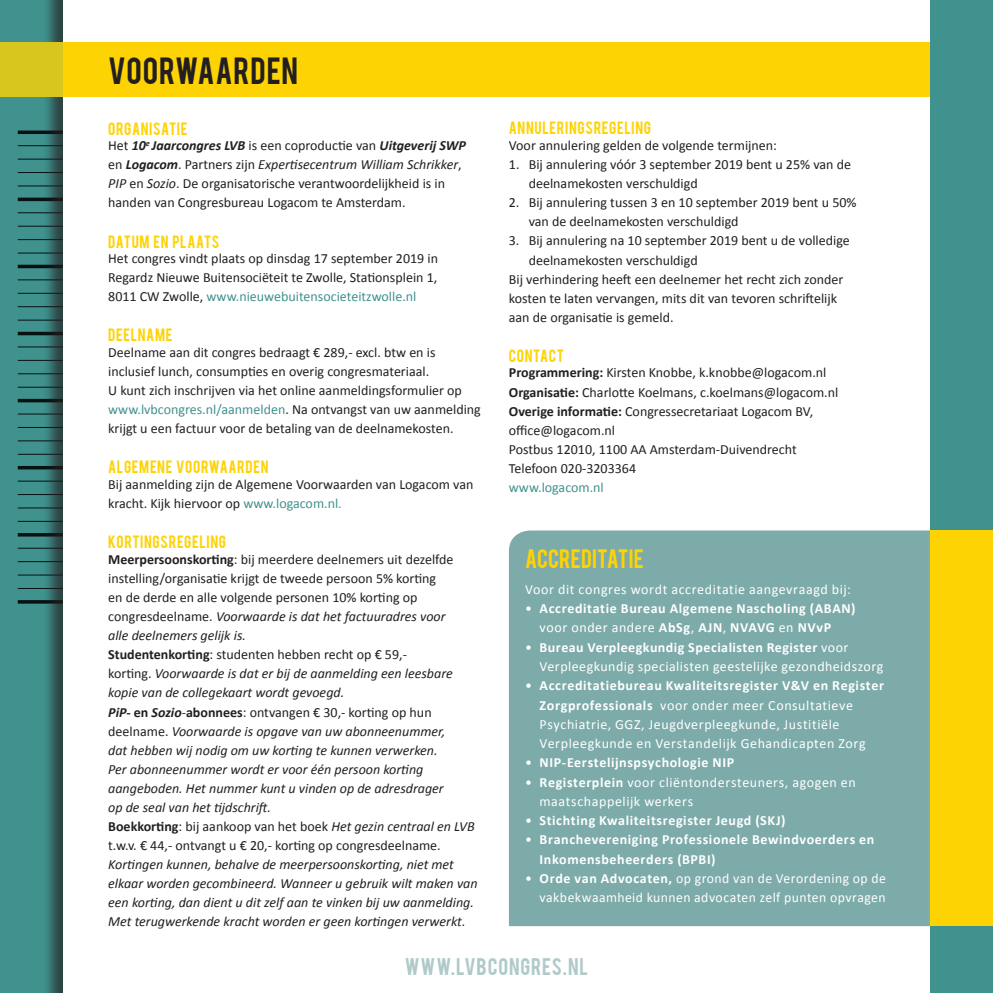
<style>
.page{position:relative;width:993px;height:993px;background:#fff}
.page>*{position:absolute;margin:0;border:0;box-sizing:border-box;transform-origin:0 0}
.t1{font:29.75px "Bebas";letter-spacing:.03em;color:#231f20}
.t2{font:21px "Bebas";letter-spacing:.01em;color:#fed304}
.t3{font:18.9px "Bebas";letter-spacing:.045em;color:#b0cac9}
.t4{font:14px/19.1px "Calibri";color:#231f20}
.t5{font:italic 14px/19.1px "Calibri";color:#231f20}
.t6{font:14px/19.2px "Calibri";letter-spacing:.04em;color:#fff}
.t7{font:700 14px/19.2px "Calibri";letter-spacing:.045em;color:#fff}
.t8{font:14px "Bebas";letter-spacing:.05em;color:#fed304}
.t9{font:14px "Calibri";color:#40928e}
.s1{font-weight:700;font-style:italic}
.s2{font-style:italic}
.s3{color:#40928e}
.s4{font-weight:700;font-style:normal}
.s5{font-style:normal}
.s6{font-weight:700}
.s7{font-weight:400}
</style>
<div class="page">
<div style="left:0;top:0;width:63px;height:992px;background:#40928e"></div>
<div style="left:929px;top:0;width:63px;height:992px;background:#40928e"></div>
<div style="left:929px;top:530px;width:63px;height:395px;background:#fed304"></div>
<svg style="left:18px;top:130px;width:24px;height:4px"></svg>
<svg style="left:18px;top:264px;width:24px;height:4px"></svg>
<hr style="left:18px;top:399px;width:911px;height:3px;background:#231f20">
<svg style="left:18px;top:197px;width:24px;height:4px"></svg>
<hr style="left:18px;top:332px;width:911px;height:3px;background:#231f20">
<hr style="left:18px;top:466px;width:911px;height:3px;background:#231f20">
<hr style="left:18px;top:533px;width:911px;height:3px;background:#231f20">
<hr style="left:18px;top:600px;width:911px;height:3px;background:#231f20">
<hr style="left:18px;top:185px;width:911px;height:1px;background:#231f20">
<hr style="left:18px;top:319px;width:911px;height:1px;background:#231f20">
<hr style="left:18px;top:453px;width:911px;height:1px;background:#231f20">
<hr style="left:18px;top:252px;width:911px;height:1px;background:#231f20">
<hr style="left:18px;top:386px;width:911px;height:1px;background:#231f20">
<hr style="left:18px;top:520px;width:911px;height:1px;background:#231f20">
<hr style="left:18px;top:588px;width:911px;height:1px;background:#231f20">
<hr style="left:18px;top:172px;width:911px;height:1px;background:#231f20">
<hr style="left:18px;top:306px;width:911px;height:1px;background:#231f20">
<hr style="left:18px;top:440px;width:911px;height:1px;background:#231f20">
<hr style="left:18px;top:239px;width:911px;height:1px;background:#231f20">
<hr style="left:18px;top:373px;width:911px;height:1px;background:#231f20">
<hr style="left:18px;top:507px;width:911px;height:1px;background:#231f20">
<hr style="left:18px;top:574px;width:911px;height:1px;background:#231f20">
<hr style="left:18px;top:159px;width:911px;height:1px;background:#231f20">
<hr style="left:18px;top:293px;width:911px;height:1px;background:#231f20">
<hr style="left:18px;top:427px;width:911px;height:1px;background:#231f20">
<hr style="left:18px;top:226px;width:911px;height:1px;background:#231f20">
<hr style="left:18px;top:360px;width:911px;height:1px;background:#231f20">
<hr style="left:18px;top:494px;width:911px;height:1px;background:#231f20">
<hr style="left:18px;top:561px;width:911px;height:1px;background:#231f20">
<hr style="left:18px;top:145px;width:911px;height:1px;background:#231f20">
<hr style="left:18px;top:279px;width:911px;height:1px;background:#231f20">
<hr style="left:18px;top:413px;width:911px;height:1px;background:#231f20">
<hr style="left:18px;top:212px;width:911px;height:1px;background:#231f20">
<hr style="left:18px;top:346px;width:911px;height:1px;background:#231f20">
<hr style="left:18px;top:480px;width:911px;height:1px;background:#231f20">
<hr style="left:18px;top:547px;width:911px;height:1px;background:#231f20">
<div style="left:42px;top:0;width:888px;height:992px;background:#231f20;opacity:.7"></div>
<div style="left:63px;top:0;width:866px;height:992px;background:#fff"></div>
<div style="left:508px;top:530px;width:421px;height:395px;background:#7caba9"></div>
<div style="left:0;top:42px;width:929px;height:55px;background:#fed304"></div>
<div style="left:0;top:42px;width:63px;height:55px;background:#d8c61f"></div>
<h1 class="t1" style="left:108px;top:49px;width:191px">VOORWAARDEN</h1>
<p class="t8" style="left:108px;top:118px;width:81px">ORGANISATIE</p>
<p class="t4" style="left:108px;top:135px;width:359px">Het <span class="s1">10</span><sup>e</sup> <span class="s1">Jaarcongres LVB</span> is een coproductie van <span class="s1">Uitgeverij SWP </span>en <span class="s1">Logacom</span>. Partners zijn <span class="s2">Expertisecentrum William Schrikker</span>, <span class="s2">PIP</span> en <span class="s2">Sozio</span>. De organisatorische verantwoordelijkheid is in handen van Congresbureau Logacom te Amsterdam.</p>
<p class="t8" style="left:108px;top:231px;width:112px">DATUM EN PLAATS</p>
<p class="t4" style="left:108px;top:248px;width:331px;text-align:justify">Het congres vindt plaats op dinsdag 17 september 2019 in Regardz Nieuwe Buitensociëteit te Zwolle, Stationsplein 1, 8011 CW Zwolle, <span class="s3">www.nieuwebuitensocieteitzwolle.nl</span></p>
<p class="t8" style="left:108px;top:325px;width:66px">DEELNAME</p>
<p class="t4" style="left:108px;top:342px;width:374px">Deelname aan dit congres bedraagt € 289,- excl. btw en is inclusief lunch, consumpties en overig congresmateriaal.<br>U kunt zich inschrijven via het online aanmeldingsformulier op <span class="s3">www.lvbcongres.nl/aanmelden</span>. Na ontvangst van uw aanmelding krijgt u een factuur voor de betaling van de deelnamekosten.</p>
<p class="t8" style="left:108px;top:457px;width:162px">ALGEMENE VOORWAARDEN</p>
<p class="t4" style="left:108px;top:474px;width:366px">Bij aanmelding zijn de Algemene Voorwaarden van Logacom van kracht. Kijk hiervoor op <span class="s3">www.logacom.nl.</span></p>
<p class="t8" style="left:108px;top:531px;width:119px">KORTINGSREGELING</p>
<p class="t5" style="left:108px;top:548px;width:368px"><span class="s4">Meerpersoonskorting</span><span class="s5">: bij meerdere deelnemers uit dezelfde instelling/organisatie krijgt de tweede persoon 5% korting<br>en de derde en alle volgende personen 10% korting op congresdeelname.</span> Voorwaarde is dat het factuuradres voor<br>alle deelnemers gelijk is.<br><span class="s4">Studentenkorting</span><span class="s5">: studenten hebben recht op € 59,-<br>korting.</span> Voorwaarde is dat er bij de aanmelding een leesbare kopie van de collegekaart wordt gevoegd.<br><span class="s6">PiP-</span> <span class="s4">en</span> <span class="s6">Sozio</span>-<span class="s4">abonnees</span><span class="s5">: ontvangen € 30,- korting op hun deelname.</span> Voorwaarde is opgave van uw abonneenummer,<br>dat hebben wij nodig om uw korting te kunnen verwerken.<br>Per abonneenummer wordt er voor één persoon korting aangeboden. Het nummer kunt u vinden op de adresdrager<br>op de seal van het tijdschrift.<br><span class="s4">Boekkorting</span><span class="s5">: bij aankoop van het boek</span> Het gezin centraal en LVB <span class="s5">t.w.v. € 44,- ontvangt u € 20,- korting op congresdeelname.</span></p>
<p class="t5" style="left:108px;top:854px;width:371px">Kortingen kunnen, behalve de meerpersoonskorting, niet met elkaar worden gecombineerd. Wanneer u gebruik wilt maken van een korting, dan dient u dit zelf aan te vinken bij uw aanmelding.<br>Met terugwerkende kracht worden er geen kortingen verwerkt.</p>
<p class="t8" style="left:508px;top:118px;width:144px">ANNULERINGSREGELING</p>
<p class="t4" style="left:508px;top:135px;width:269px">Voor annulering gelden de volgende termijnen:</p>
<p class="t4" style="left:528px;top:154px;width:324px;text-indent:-20px">1. Bij annulering vóór 3 september 2019 bent u 25% van de deelnamekosten verschuldigd</p>
<p class="t4" style="left:528px;top:192px;width:329px;text-indent:-20px">2. Bij annulering tussen 3 en 10 september 2019 bent u 50% van de deelnamekosten verschuldigd</p>
<p class="t4" style="left:508px;top:230px;width:342px">3. Bij annulering na 10 september 2019 bent u de volledige</p>
<p class="t4" style="left:528px;top:249px;width:170px">deelnamekosten verschuldigd</p>
<p class="t4" style="left:508px;top:269px;width:336px">Bij verhindering heeft een deelnemer het recht zich zonder</p>
<p class="t4" style="left:508px;top:288px;width:329px">kosten te laten vervangen, mits dit van tevoren schriftelijk</p>
<p class="t4" style="left:508px;top:307px;width:166px">aan de organisatie is gemeld.</p>
<p class="t8" style="left:508px;top:345px;width:56px">CONTACT</p>
<p class="t4" style="left:508px;top:362px;width:331px"><span class="s6">Programmering:</span> Kirsten Knobbe, k.knobbe@logacom.nl <span class="s6">Organisatie:</span> Charlotte Koelmans, c.koelmans@logacom.nl <span class="s6">Overige informatie:</span> Congressecretariaat Logacom BV, office@logacom.nl<br>Postbus 12010, 1100 AA Amsterdam-Duivendrecht Telefoon 020-3203364</p>
<p class="t9" style="left:508px;top:478px;width:96px">www.logacom.nl</p>
<h2 class="t2" style="left:525px;top:542px;width:120px">ACCREDITATIE</h2>
<p class="t6" style="left:525px;top:578px;width:327px">Voor dit congres wordt accreditatie aangevraagd bij:</p>
<p class="t7" style="left:539px;top:598px;width:317px;text-indent:-15px"><span class="s7">•</span> Accreditatie Bureau Algemene Nascholing (ABAN) <span class="s7">voor onder andere</span> AbSg<span class="s7">,</span> AJN<span class="s7">,</span> NVAVG <span class="s7">en</span> NVvP</p>
<p class="t6" style="left:539px;top:636px;width:345px;text-indent:-15px">• <span class="s6">Bureau Verpleegkundig Specialisten Register</span> voor<br>Verpleegkundig specialisten geestelijke gezondheidszorg</p>
<p class="t6" style="left:539px;top:675px;width:346px;text-indent:-15px">• <span class="s6">Accreditatiebureau Kwaliteitsregister V&amp;V en Register Zorgprofessionals</span> voor onder meer Consultatieve Psychiatrie, GGZ, Jeugdverpleegkunde, Justitiële Verpleegkunde en Verstandelijk Gehandicapten Zorg</p>
<p class="t7" style="left:525px;top:752px;width:211px"><span class="s7">•</span> NIP-Eerstelijnspsychologie NIP</p>
<p class="t6" style="left:539px;top:771px;width:317px;text-indent:-15px">• <span class="s6">Registerplein</span> voor cliëntondersteuners, agogen en maatschappelijk werkers</p>
<p class="t7" style="left:525px;top:809px;width:262px"><span class="s7">•</span> Stichting Kwaliteitsregister Jeugd (SKJ)</p>
<p class="t7" style="left:539px;top:829px;width:336px;text-indent:-15px"><span class="s7">•</span> Branchevereniging Professionele Bewindvoerders en<br>Inkomensbeheerders (BPBI)</p>
<p class="t6" style="left:525px;top:867px;width:362px;text-align:right">• <span class="s6">Orde van Advocaten,</span> op grond van de Verordening op de vakbekwaamheid kunnen advocaten zelf punten opvragen</p>
<h3 class="t3" style="left:405px;top:952px;width:184px">WWW.LVBCONGRES.NL</h3>
</div>
